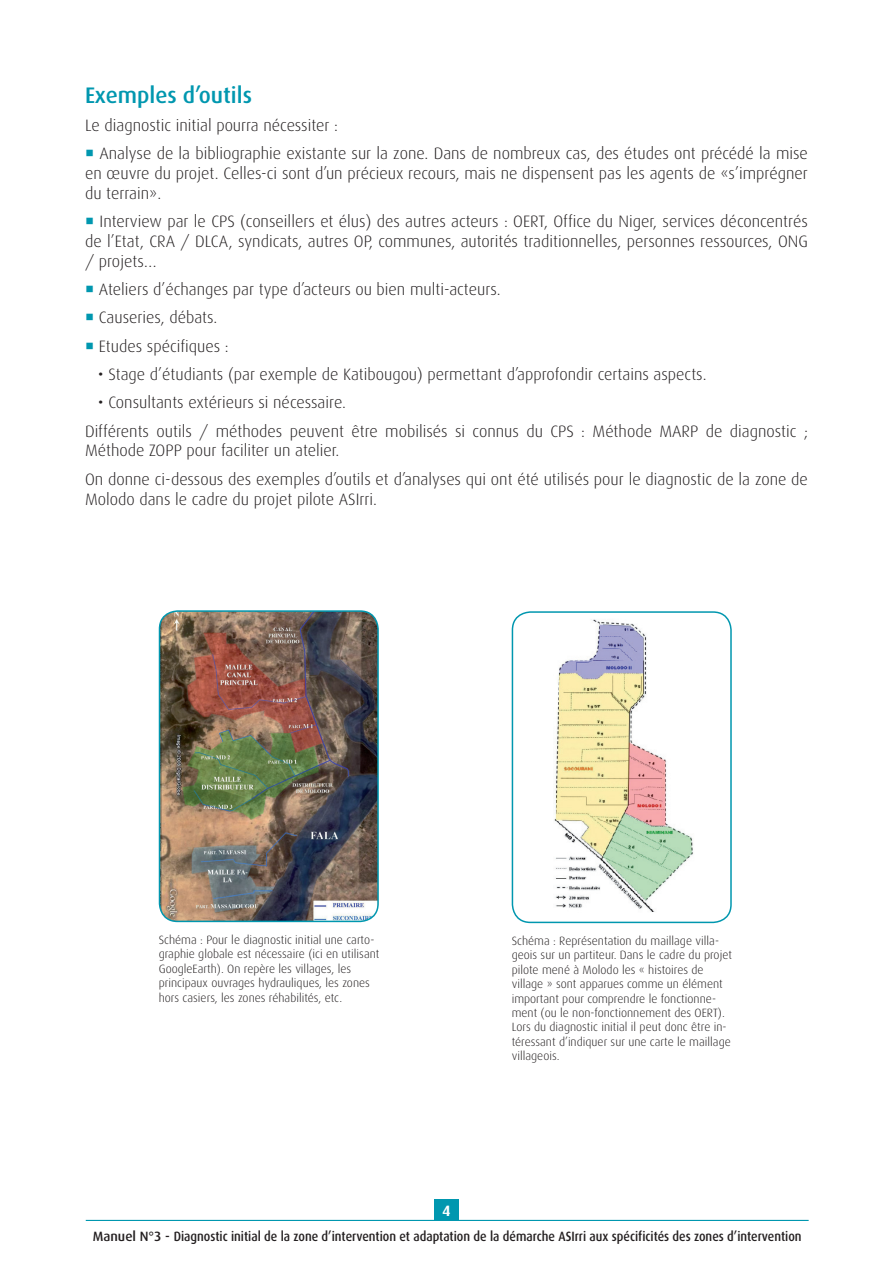
<style>
.page{position:relative;width:893px;height:1263px;background:#fff}
.page>*{position:absolute;margin:0;border:0;box-sizing:border-box;transform-origin:0 0}
.t1{font:500 22.5px "Dax";color:#0097af}
.t2{font:300 16.5px/19.8px "Dax";color:#231f20;text-align:justify}
.t3{font:700 15px "Dax";color:#fff}
.t4{font:500 13.5px "Dax";color:#231f20}
.t5{font:300 12px/14.4px "Dax";color:#231f20}
.s1{color:#0097af}
</style>
<div class="page">
<div style="left:434px;top:1199px;width:25px;height:22px;background:#0097af"></div>
<hr style="left:86px;top:1220px;width:723px;height:1px;background:#0097af">
<img style="left:159px;top:611px;width:219px;height:310px">
<div style="left:159px;top:610px;width:220px;height:312px;border:2px solid #0097af;border-radius:18px"></div>
<img style="left:554px;top:619px;width:139px;height:293px">
<div style="left:512px;top:611px;width:220px;height:312px;border:2px solid #0097af;border-radius:18px"></div>
<h1 class="t1" style="left:85px;top:82px;width:168px">Exemples d’outils</h1>
<p class="t2" style="left:85px;top:116px;width:254px">Le diagnostic initial pourra nécessiter :</p>
<p class="t2" style="left:85px;top:144px;width:724px"><span class="s1">○</span> Analyse de la bibliographie existante sur la zone. Dans de nombreux cas, des études ont précédé la mise en œuvre du projet. Celles-ci sont d’un précieux recours, mais ne dispensent pas les agents de «s’imprégner du terrain».</p>
<p class="t2" style="left:85px;top:212px;width:724px"><span class="s1">○</span> Interview par le CPS (conseillers et élus) des autres acteurs : OERT, Office du Niger, services déconcentrés de l’Etat, CRA / DLCA, syndicats, autres OP, communes, autorités traditionnelles, personnes ressources, ONG / projets…</p>
<p class="t2" style="left:85px;top:280px;width:417px"><span class="s1">○</span> Ateliers d’échanges par type d’acteurs ou bien multi-acteurs.</p>
<p class="t2" style="left:85px;top:308px;width:134px"><span class="s1">○</span> Causeries, débats.</p>
<p class="t2" style="left:85px;top:336px;width:145px"><span class="s1">○</span> Etudes spécifiques :</p>
<p class="t2" style="left:108px;top:365px;width:600px">Stage d’étudiants (par exemple de Katibougou) permettant d’approfondir certains aspects.</p>
<p class="t2" style="left:108px;top:393px;width:239px">Consultants extérieurs si nécessaire.</p>
<p class="t2" style="left:85px;top:421px;width:724px">Différents outils / méthodes peuvent être mobilisés si connus du CPS : Méthode MARP de diagnostic ;</p>
<p class="t2" style="left:85px;top:437px;width:724px;line-height:28.3px">Méthode ZOPP pour faciliter un atelier.<br>On donne ci-dessous des exemples d’outils et d’analyses qui ont été utilisés pour le diagnostic de la zone de</p>
<p class="t2" style="left:85px;top:489px;width:294px">Molodo dans le cadre du projet pilote ASIrri.</p>
<p class="t5" style="left:159px;top:933px;width:222px">Schéma : Pour le diagnostic initial une carto&shy;graphie globale est nécessaire (ici en utilisant GoogleEarth). On repère les villages, les principaux ouvrages hydrauliques, les zones hors casiers, les zones réhabilités, etc.</p>
<p class="t5" style="left:512px;top:934px;width:222px">Schéma : Représentation du maillage villa&shy;geois sur un partiteur. Dans le cadre du projet pilote mené à Molodo les « histoires de village » sont apparues comme un élément important pour comprendre le fonctionne&shy;ment (ou le non-fonctionnement des OERT).<br>Lors du diagnostic initial il peut donc être in&shy;téressant d’indiquer sur une carte le maillage villageois.</p>
<p class="t3" style="left:442px;top:1202px;width:10px">4</p>
<p class="t4" style="left:93px;top:1229px;width:710px">Manuel N°3 - Diagnostic initial de la zone d’intervention et adaptation de la démarche ASIrri aux spécificités des zones d’intervention</p>
</div>
